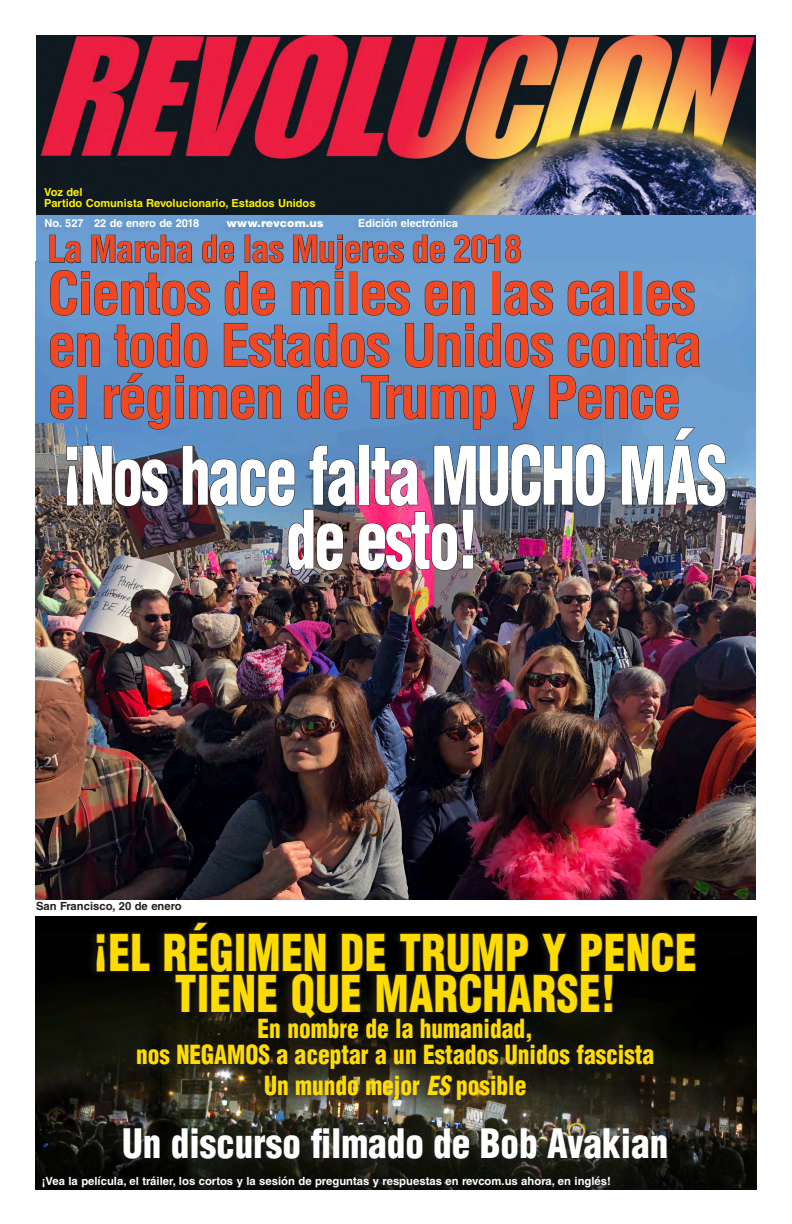
<style>
.page{position:relative;width:792px;height:1224px;background:#fff}
.page>*{position:absolute;margin:0;border:0;box-sizing:border-box;transform-origin:0 0}
.Five_Stops{font:900 condensed 78.8px/64px "Helvetica LT Std";letter-spacing:-.03em;color:#fff;text-align:center;scale:.77 1}
.Five_Stops-2{font:700 condensed 57px/52px "Helvetica LT Std";letter-spacing:-.03em;color:#f04822;text-align:justify}
.t1{font:900 condensed 49.5px/41px "Helvetica LT Std";letter-spacing:.01em;color:#ffdc01;text-align:center;scale:.88 1}
.t2{font:900 condensed 39.6px "Helvetica LT Std";color:#fff;scale:.94 1}
.Five_Stops-3{font:700 condensed 36px "Helvetica LT Std";letter-spacing:-.03em;color:#f04822}
.t3{font:900 condensed 25.7px/26px "Helvetica LT Std";color:#ffdc01;text-align:center;scale:.91 1}
.t4{font:700 11.3px "Helvetica LT Std";color:#fff}
.t5{font:700 11.3px "Helvetica LT Std";color:#231f20}
.t6{font:700 11.1px/11px "Helvetica LT Std";color:#fff101}
.t7{font:700 11.1px "Helvetica LT Std";color:#fff}
.t8{font:900 11.1px "Helvetica LT Std";color:#fff}
.s1{font-style:italic}
</style>
<div class="page">
<div style="left:36px;top:202px;width:720px;height:698px;background:#6b9ed3"></div>
<img style="left:36px;top:262px;width:720px;height:638px">
<img style="left:36px;top:35px;width:720px;height:179px">
<svg style="left:49px;top:234px;width:235px;height:82px"></svg>
<svg style="left:291px;top:234px;width:262px;height:82px"></svg>
<svg style="left:568px;top:280px;width:47px;height:36px"></svg>
<div style="left:620px;top:271px;width:8px;height:44px;border:1px solid #231f20"></div>
<div style="left:634px;top:271px;width:8px;height:44px;border:1px solid #231f20"></div>
<svg style="left:646px;top:280px;width:49px;height:36px"></svg>
<img style="left:50px;top:322px;width:676px;height:249px">
<img style="left:35px;top:916px;width:722px;height:274px">
<div style="left:87px;top:918px;width:610px;height:248px;background:#231f20;opacity:.55"></div>
<svg style="left:95px;top:932px;width:56px;height:41px;background:#110f0f"></svg>
<svg style="left:163px;top:920px;width:534px;height:186px;background:#191711"></svg>
<p class="t6" style="left:44px;top:186px;width:273px">Voz del<br>Partido Comunista Revolucionario, Estados Unidos</p>
<p class="t7" style="left:45px;top:216px;width:156px">No. 527 22 de enero de 2018</p>
<p class="t8" style="left:227px;top:215px;width:99px">www.revcom.us</p>
<p class="t7" style="left:358px;top:216px;width:101px">Edición electrónica</p>
<p class="Five_Stops-3" style="left:48px;top:227px;width:476px">La Marcha de las Mujeres de 2018</p>
<p class="Five_Stops-2" style="left:48px;top:267px;width:657px">Cientos de miles en las calles en todo Estados Unidos contra el régimen de Trump y Pence</p>
<p class="Five_Stops" style="left:62px;top:443px;width:865px">¡Nos hace falta MUCHO MÁS de esto!</p>
<p class="t5" style="left:36px;top:899px;width:147px">San Francisco, 20 de enero</p>
<p class="t1" style="left:94px;top:931px;width:687px">¡EL RÉGIMEN DE TRUMP Y PENCE<br>TIENE QUE MARCHARSE!</p>
<p class="t3" style="left:136px;top:1015px;width:571px">En nombre de la humanidad,<br>nos NEGAMOS a aceptar a un Estados Unidos fascista</p>
<p class="t3" style="left:264px;top:1073px;width:290px">Un mundo mejor <span class="s1">ES</span> posible</p>
<p class="t2" style="left:122px;top:1119px;width:582px">Un discurso filmado de Bob Avakian</p>
<p class="t4" style="left:42px;top:1174px;width:571px">¡Vea la película, el tráiler, los cortos y la sesión de preguntas y respuestas en revcom.us ahora, en inglés!</p>
</div>
